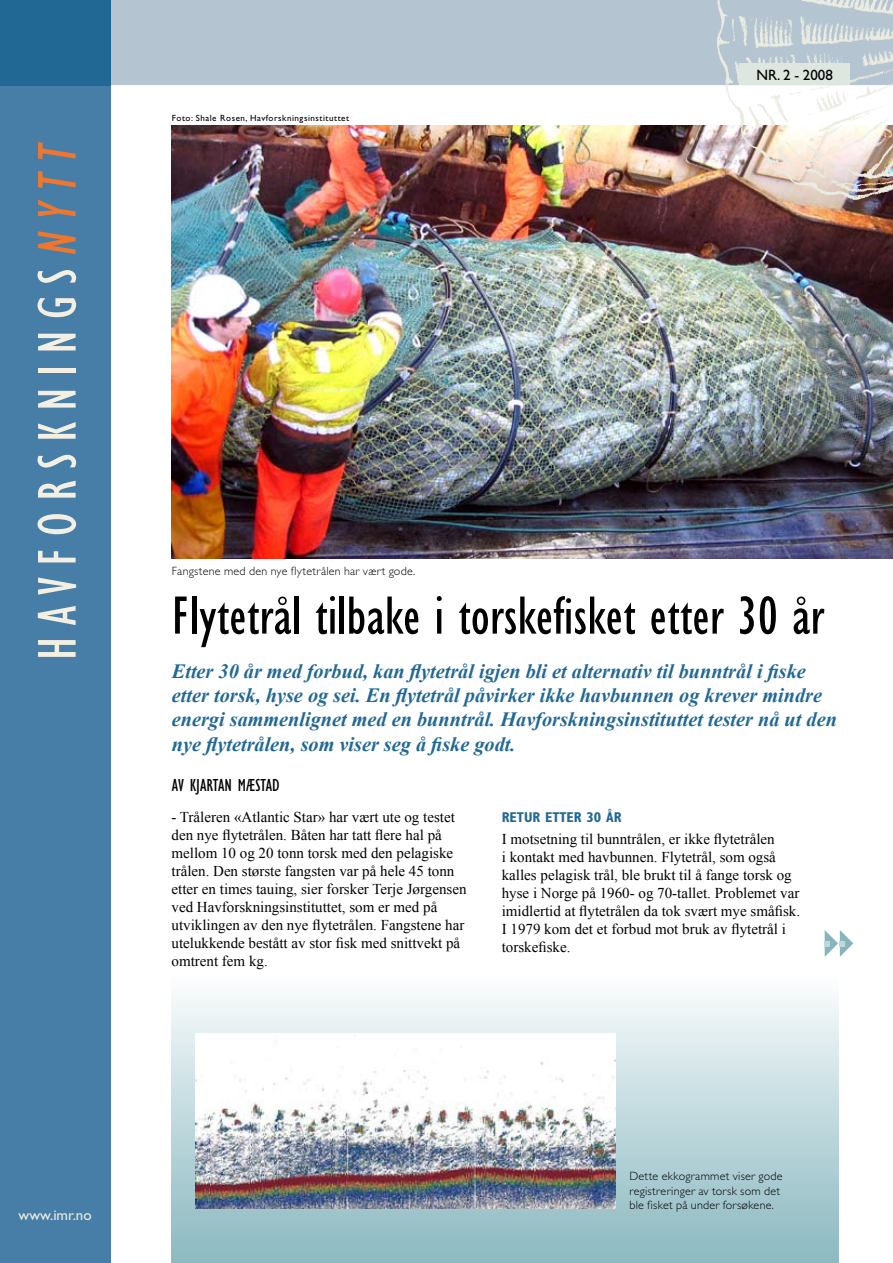
<style>
.page{position:relative;width:893px;height:1263px;background:#fff}
.page>*{position:absolute;margin:0;border:0;box-sizing:border-box;transform-origin:0 0}
.t1{font:condensed 56.25px "Gill Sans";letter-spacing:.2em;color:#f3f0e3}
.t2{font:condensed 55.5px "Gill Sans";color:#000}
.t3{font:italic 700 20.25px/24.3px "Times New Roman";color:#216894}
.t4{font:condensed 18px "Gill Sans";color:#000}
.t5{font:15px/18px "Times New Roman";color:#000}
.t6{font:15px "Gill Sans";color:#eaecdd}
.t7{font:15px "Gill Sans";color:#000}
.t8{font:700 condensed 14.25px "Gill Sans";color:#216894}
.t9{font:300 12px/14.4px "Gill Sans";letter-spacing:.02em;color:#000}
.t10{font:9px "Gill Sans";letter-spacing:.06em;color:#000}
.s1{font-style:italic;color:#ee7730}
</style>
<div class="page">
<div style="left:172px;top:969px;width:667px;height:294px;background:linear-gradient(to bottom,#fdfeff,#8ab8c0)"></div>
<img style="left:172px;top:125px;width:721px;height:433px">
<div style="left:111px;top:0;width:591px;height:85px;background:#b4c5d1"></div>
<div style="left:0;top:85px;width:111px;height:1178px;background:#467ea8"></div>
<div style="left:0;top:0;width:111px;height:85px;background:#216894"></div>
<img style="left:702px;top:0;width:191px;height:210px">
<div style="left:739px;top:64px;width:111px;height:21px;background:#dee6e0"></div>
<svg style="left:825px;top:930px;width:28px;height:27px"></svg>
<img style="left:195px;top:1033px;width:420px;height:176px">
<h1 class="t1" style="left:27px;top:660px;width:524px;rotate:-90deg">HAVFORSKNINGS<span class="s1">nytt</span></h1>
<p class="t10" style="left:172px;top:112px;width:179px">Foto: Shale Rosen, Havforskningsinstituttet</p>
<p class="t9" style="left:172px;top:563px;width:245px">Fangstene med den nye flytetrålen har vært gode.</p>
<p class="t7" style="left:756px;top:66px;width:78px">NR. 2 - 2008</p>
<h2 class="t2" style="left:172px;top:585px;width:654px">Flytetrål tilbake i torskefisket etter 30 år</h2>
<p class="t3" style="left:172px;top:658px;width:667px">Etter 30 år med forbud, kan flytetrål igjen bli et alternativ til bunntrål i fiske etter torsk, hyse og sei. En flytetrål påvirker ikke havbunnen og krever mindre energi sammenlignet med en bunntrål. Havforskningsinstituttet tester nå ut den nye flytetrålen, som viser seg å fiske godt.</p>
<p class="t4" style="left:172px;top:775px;width:109px">Av Kjartan Mæstad</p>
<p class="t5" style="left:171px;top:807px;width:296px">- Tråleren «Atlantic Star» har vært ute og testet den nye flytetrålen. Båten har tatt flere hal på mellom 10 og 20 tonn torsk med den pelagiske trålen. Den største fangsten var på hele 45 tonn etter en times tauing, sier forsker Terje Jørgensen ved Havforskningsinstituttet, som er med på utviklingen av den nye flytetrålen. Fangstene har utelukkende bestått av stor fisk med snittvekt på omtrent fem kg.</p>
<p class="t8" style="left:502px;top:808px;width:120px">RETUR ETTER 30 ÅR</p>
<p class="t5" style="left:502px;top:830px;width:300px">I motsetning til bunntrålen, er ikke flytetrålen<br>i kontakt med havbunnen. Flytetrål, som også kalles pelagisk trål, ble brukt til å fange torsk og hyse i Norge på 1960- og 70-tallet. Problemet var imidlertid at flytetrålen da tok svært mye småfisk.<br>I 1979 kom det et forbud mot bruk av flytetrål i torskefiske.</p>
<p class="t6" style="left:19px;top:1206px;width:75px">www.imr.no</p>
<p class="t9" style="left:629px;top:1169px;width:155px">Dette ekkogrammet viser gode registreringer av torsk som det ble fisket på under forsøkene.</p>
</div>
